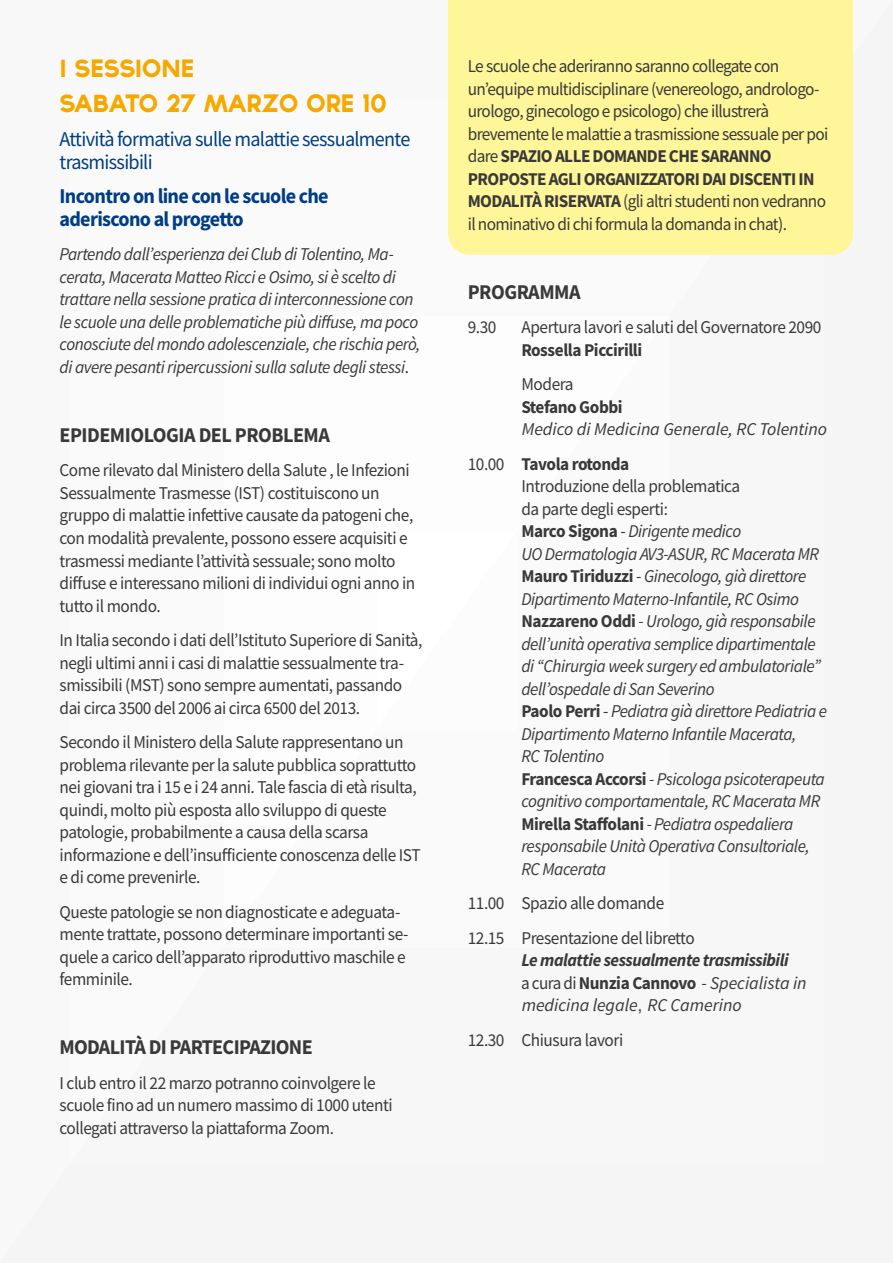
<style>
.page{position:relative;width:893px;height:1263px;background:#f8f8f9}
.page>*{position:absolute;margin:0;border:0;box-sizing:border-box;transform-origin:0 0}
.t1{font:800 22.5px/34.5px "TYPOGRAPHPRO";letter-spacing:-.025em;color:#f5a900;scale:.96 1}
.t2{font:700 21px "Source Sans Pro";letter-spacing:-.025em;color:#393939;scale:.96 1}
.t3{font:21px/22.5px "Source Sans Pro";letter-spacing:-.035em;color:#003d82;scale:.96 1}
.t4{font:700 21px/22.5px "Source Sans Pro";letter-spacing:-.035em;color:#003d82;scale:.96 1}
.t5{font:18px/22.5px "Source Sans Pro";letter-spacing:-.025em;color:#393939;scale:.96 1}
.t6{font:italic 18px/22.5px "Source Sans Pro";letter-spacing:-.025em;color:#393939;scale:.96 1}
.t7{font:italic 18px/22.5px "Source Sans Pro";letter-spacing:-.005em;color:#393939}
.t8{font:700 18px "Source Sans Pro";letter-spacing:-.025em;color:#393939;scale:.96 1}
.s1{font-style:normal}
.s2{font-weight:700}
.s3{font-weight:700;font-style:normal}
.s4{font-family:"Arial";font-style:normal}
</style>
<div class="page">
<div style="left:448px;top:0;width:405px;height:255px;background:#fff599"></div>
<p class="t1" style="left:60px;top:55px;width:343px">I SESSIONE<br>SABATO 27 MARZO ORE 10</p>
<p class="t3" style="left:60px;top:128px;width:367px">Attività formativa sulle malattie sessualmente trasmissibili</p>
<p class="t4" style="left:60px;top:185px;width:282px">Incontro on line con le scuole che aderiscono al progetto</p>
<p class="t6" style="left:60px;top:243px;width:377px">Partendo dall’esperienza dei Club di Tolentino, Ma&shy;cerata, Macerata Matteo Ricci e Osimo, si è scelto di trattare nella sessione pratica di interconnessione con le scuole una delle problematiche più diffuse, ma poco conosciute del mondo adolescenziale, che rischia però, di avere pesanti ripercussioni sulla salute degli stessi<span class="s1">.</span></p>
<p class="t2" style="left:60px;top:421px;width:283px">EPIDEMIOLOGIA DEL PROBLEMA</p>
<p class="t5" style="left:60px;top:459px;width:372px">Come rilevato dal Ministero della Salute , le Infezioni Sessualmente Trasmesse (IST) costituiscono un gruppo di malattie infettive causate da patogeni che, con modalità prevalente, possono essere acquisiti e trasmessi mediante l’attività sessuale; sono molto diffuse e interessano milioni di individui ogni anno in tutto il mondo.</p>
<p class="t5" style="left:60px;top:628px;width:380px">In Italia secondo i dati dell’Istituto Superiore di Sanità, negli ultimi anni i casi di malattie sessualmente tra&shy;smissibili (MST) sono sempre aumentati, passando dai circa 3500 del 2006 ai circa 6500 del 2013.</p>
<p class="t5" style="left:60px;top:730px;width:378px">Secondo il Ministero della Salute rappresentano un problema rilevante per la salute pubblica soprattutto nei giovani tra i 15 e i 24 anni. Tale fascia di età risulta, quindi, molto più esposta allo sviluppo di queste patologie, probabilmente a causa della scarsa informazione e dell’insufficiente conoscenza delle IST e di come prevenirle.</p>
<p class="t5" style="left:60px;top:900px;width:365px">Queste patologie se non diagnosticate e adeguata&shy;mente trattate, possono determinare importanti se&shy;quele a carico dell’apparato riproduttivo maschile e femminile.</p>
<p class="t2" style="left:60px;top:1033px;width:265px">MODALITÀ DI PARTECIPAZIONE</p>
<p class="t5" style="left:60px;top:1071px;width:349px">I club entro il 22 marzo potranno coinvolgere le scuole fino ad un numero massimo di 1000 utenti collegati attraverso la piattaforma Zoom.</p>
<p class="t5" style="left:468px;top:55px;width:377px">Le scuole che aderiranno saranno collegate con un’equipe multidisciplinare (venereologo, andrologo&shy;urologo, ginecologo e psicologo) che illustrerà brevemente le malattie a trasmissione sessuale per poi dare <span class="s2">SPAZIO ALLE DOMANDE CHE SARANNO PROPOSTE AGLI ORGANIZZATORI DAI DISCENTI IN MODALITÀ RISERVATA</span> (gli altri studenti non vedranno il nominativo di chi formula la domanda in chat).</p>
<p class="t2" style="left:468px;top:278px;width:119px">PROGRAMMA</p>
<p class="t5" style="left:468px;top:316px;width:31px">9.30</p>
<p class="t5" style="left:521px;top:316px;width:314px">Apertura lavori e saluti del Governatore 2090</p>
<p class="t8" style="left:521px;top:338px;width:127px">Rossella Piccirilli</p>
<p class="t5" style="left:521px;top:373px;width:56px">Modera</p>
<p class="t8" style="left:521px;top:395px;width:107px">Stefano Gobbi</p>
<p class="t7" style="left:468px;top:412px;width:361px;line-height:34.5px;text-indent:54px">Medico di Medicina Generale, RC Tolentino<br><span class="s1">10.00</span> <span class="s3">Tavola rotonda</span></p>
<p class="t6" style="left:521px;top:475px;width:320px"><span class="s1">Introduzione della problematica<br>da parte degli esperti:<br></span><span class="s3">Marco Sigona</span> <span class="s1">-</span> Dirigente medico<br>UO Dermatologia AV3-ASUR, RC Macerata MR <span class="s3">Mauro Tiriduzzi</span> <span class="s1">-</span> Ginecologo, già direttore Dipartimento Materno-Infantile, RC Osimo <span class="s3">Nazzareno Oddi</span> - Urologo, già responsabile dell’unità operativa semplice dipartimentale di “Chirurgia week surgery ed ambulatoriale” dell’ospedale di San Severino<br><span class="s3">Paolo Perri</span> <span class="s1">-</span> Pediatra già direttore Pediatria e Dipartimento Materno Infantile Macerata,<br>RC Tolentino<br><span class="s3">Francesca Accorsi</span> - Psicologa psicoterapeuta cognitivo comportamentale, RC Macerata MR <span class="s3">Mirella Staffolani</span> - Pediatra ospedaliera responsabile Unità Operativa Consultoriale, RC Macerata</p>
<p class="t5" style="left:468px;top:886px;width:238px;line-height:34.5px">11.00 Spazio alle domande<br>12.15 Presentazione del libretto</p>
<p class="t7" style="left:521px;top:949px;width:287px"><span class="s2">Le malattie sessualmente trasmissibili </span><span class="s1">acuradi</span><span class="s3">Nunzia Cannovo</span> - Specialista in medicina legale<span class="s4">,</span> RC Camerino</p>
<p class="t5" style="left:468px;top:1028px;width:164px">12.30 Chiusura lavori</p>
</div>
